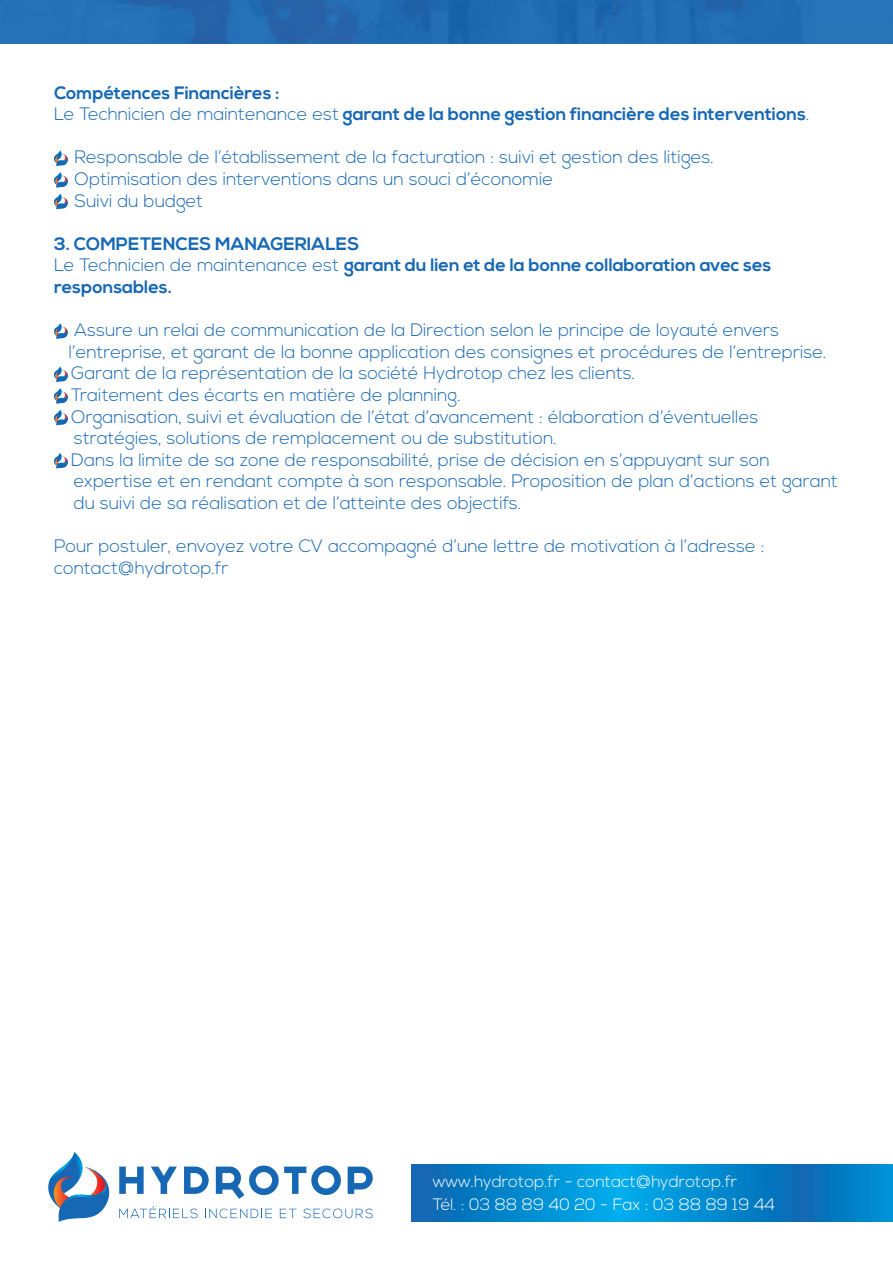
<style>
.page{position:relative;width:893px;height:1263px;background:#fff}
.page>*{position:absolute;margin:0;border:0;box-sizing:border-box;transform-origin:0 0}
.t1{font:300 18px/21.6px "Nexa";color:#1768b4}
.t2{font:700 18px/21.6px "Nexa";color:#1768b4}
.t3{font:300 16.5px "Nexa";color:#fff}
.s1{font-weight:300}
</style>
<div class="page">
<svg style="left:411px;top:1164px;width:482px;height:58px;background:#0287cc"></svg>
<svg style="left:48px;top:1152px;width:325px;height:70px"></svg>
<img style="left:0;top:0;width:893px;height:43px">
<svg style="left:54px;top:150px;width:14px;height:38px"></svg>
<svg style="left:54px;top:194px;width:14px;height:16px"></svg>
<svg style="left:54px;top:323px;width:14px;height:17px"></svg>
<svg style="left:54px;top:366px;width:14px;height:38px"></svg>
<svg style="left:54px;top:410px;width:14px;height:16px"></svg>
<svg style="left:54px;top:453px;width:14px;height:16px"></svg>
<p class="t2" style="left:54px;top:82px;width:227px">Compétences Financières :</p>
<p class="t2" style="left:54px;top:104px;width:757px"><span class="s1">Le Technicien de maintenance est</span> garant de la bonne gestion financière des interventions<span class="s1">.</span></p>
<p class="t1" style="left:75px;top:147px;width:641px">Responsable de l’établissement de la facturation : suivi et gestion des litiges.</p>
<p class="t1" style="left:75px;top:169px;width:480px">Optimisation des interventions dans un souci d’économie</p>
<p class="t1" style="left:75px;top:190px;width:130px">Suivi du budget</p>
<p class="t2" style="left:54px;top:233px;width:307px">3. COMPETENCES MANAGERIALES</p>
<p class="t2" style="left:54px;top:255px;width:719px"><span class="s1">Le Technicien de maintenance est</span> garant du lien et de la bonne collaboration avec ses responsables.</p>
<p class="t1" style="left:69px;top:320px;width:759px;text-indent:6px">Assure un relai de communication de la Direction selon le principe de loyauté envers l’entreprise, et garant de la bonne application des consignes et procédures de l’entreprise.</p>
<p class="t1" style="left:71px;top:363px;width:565px">Garant de la représentation de la société Hydrotop chez les clients.</p>
<p class="t1" style="left:71px;top:385px;width:391px">Traitement des écarts en matière de planning.</p>
<p class="t1" style="left:71px;top:406px;width:689px">Organisation, suivi et évaluation de l’état d’avancement : élaboration d’éventuelles stratégies, solutions de remplacement ou de substitution.</p>
<p class="t1" style="left:71px;top:450px;width:768px">Dans la limite de sa zone de responsabilité, prise de décision en s’appuyant sur son expertise et en rendant compte à son responsable. Proposition de plan d’actions et garant du suivi de sa réalisation et de l’atteinte des objectifs.</p>
<p class="t1" style="left:54px;top:536px;width:712px">Pour postuler, envoyez votre CV accompagné d’une lettre de motivation à l’adresse : contact@hydrotop.fr</p>
<p class="t3" style="left:433px;top:1172px;width:306px">www.hydrotop.fr - contact@hydrotop.fr</p>
<p class="t3" style="left:433px;top:1195px;width:344px">Tél. : 03 88 89 40 20 - Fax : 03 88 89 19 44</p>
</div>
